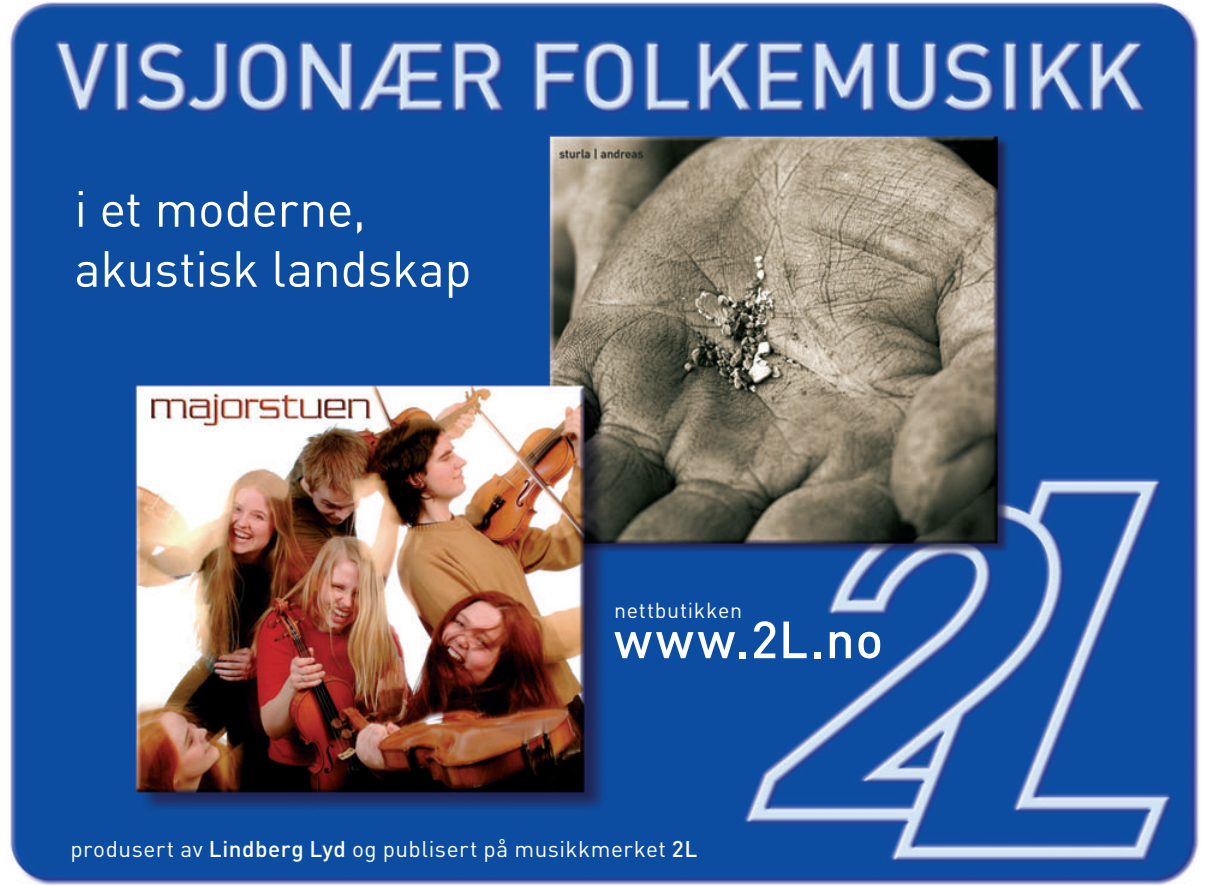
<style>
.page{position:relative;width:1205px;height:886px;background:#fff}
.page>*{position:absolute;margin:0;border:0;box-sizing:border-box;transform-origin:0 0}
.t1{font:500 51.5px "DIN";letter-spacing:.04em;color:#fff}
.t2{font:50px/60px "DIN";letter-spacing:-.01em;color:#fff}
.t3{font:22.5px "DIN";letter-spacing:.025em;color:#fff}
.t4{font:21.5px "DIN";letter-spacing:.03em;color:#fff}
.s1{font-weight:500}
</style>
<div class="page">
<img style="left:10px;top:2px;width:1189px;height:883px">
<h2 class="t2" style="left:74px;top:178px;width:399px">i et moderne, akustisk landskap</h2>
<p class="t4" style="left:614px;top:596px;width:130px">nettbutikken</p>
<h1 class="t1" style="left:614px;top:607px;width:271px">www.2L.no</h1>
<p class="t3" style="left:70px;top:835px;width:628px">produsert av <span class="s1">Lindberg Lyd</span> og publisert på musikkmerket <span class="s1">2L</span></p>
</div>
